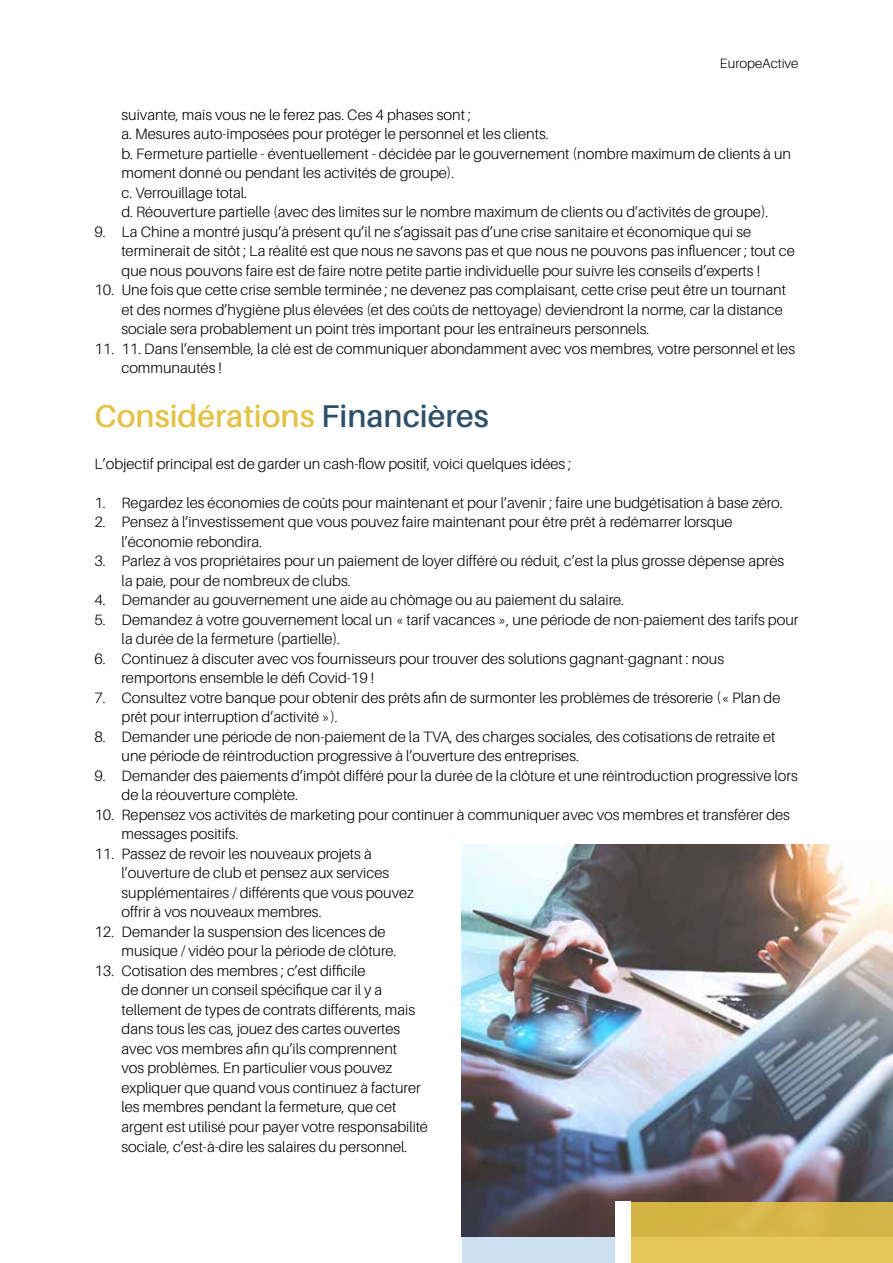
<style>
.page{position:relative;width:893px;height:1263px;background:#fff}
.page>*{position:absolute;margin:0;border:0;box-sizing:border-box;transform-origin:0 0}
.t1{font:600 31.5px "Aileron";color:#e4c147}
.t2{font:300 15px/19.5px "Aileron";color:#000}
.t3{font:300 13.5px "Aileron";color:#000}
.s1{color:#2e506a}
</style>
<div class="page">
<div style="left:462px;top:1236px;width:153px;height:27px;background:#cbe1f0"></div>
<img style="left:462px;top:844px;width:431px;height:392px">
<div style="left:630px;top:1202px;width:263px;height:61px;background:linear-gradient(to right,#dcbc4e,#ddbd50)"></div>
<div style="left:615px;top:1202px;width:15px;height:61px;background:#fff"></div>
<p class="t3" style="left:720px;top:56px;width:80px">EuropeActive</p>
<p class="t2" style="left:122px;top:105px;width:671px">suivante, mais vous ne le ferez pas. Ces 4 phases sont ;<br>a. Mesures auto-imposées pour protéger le personnel et les clients.<br>b. Fermeture partielle - éventuellement - décidée par le gouvernement (nombre maximum de clients à un moment donné ou pendant les activités de groupe).<br>c. Verrouillage total.<br>d. Réouverture partielle (avec des limites sur le nombre maximum de clients ou d’activités de groupe).</p>
<p class="t2" style="left:122px;top:222px;width:675px;text-indent:-27px">9. La Chine a montré jusqu’à présent qu’il ne s’agissait pas d’une crise sanitaire et économique qui se terminerait de sitôt ; La réalité est que nous ne savons pas et que nous ne pouvons pas influencer ; tout ce que nous pouvons faire est de faire notre petite partie individuelle pour suivre les conseils d’experts !</p>
<p class="t2" style="left:122px;top:280px;width:666px;text-indent:-27px">10. Une fois que cette crise semble terminée ; ne devenez pas complaisant, cette crise peut être un tournant et des normes d’hygiène plus élevées (et des coûts de nettoyage) deviendront la norme, car la distance sociale sera probablement un point très important pour les entraîneurs personnels.</p>
<p class="t2" style="left:122px;top:339px;width:675px;text-indent:-27px">11. 11. Dans l’ensemble, la clé est de communiquer abondamment avec vos membres, votre personnel et les communautés !</p>
<h1 class="t1" style="left:95px;top:399px;width:396px">Considérations <span class="s1">Financières</span></h1>
<p class="t2" style="left:95px;top:454px;width:478px">L’objectif principal est de garder un cash-flow positif, voici quelques idées ;</p>
<p class="t2" style="left:95px;top:493px;width:690px">1. Regardez les économies de coûts pour maintenant et pour l’avenir ; faire une budgétisation à base zéro.</p>
<p class="t2" style="left:122px;top:513px;width:613px;text-indent:-27px">2. Pensez à l’investissement que vous pouvez faire maintenant pour être prêt à redémarrer lorsque l’économie rebondira.</p>
<p class="t2" style="left:122px;top:552px;width:664px;text-indent:-27px">3. Parlez à vos propriétaires pour un paiement de loyer différé ou réduit, c’est la plus grosse dépense après la paie, pour de nombreux de clubs.</p>
<p class="t2" style="left:95px;top:591px;width:531px">4. Demander au gouvernement une aide au chômage ou au paiement du salaire.</p>
<p class="t2" style="left:122px;top:610px;width:678px;text-indent:-27px">5. Demandez à votre gouvernement local un « tarif vacances », une période de non-paiement des tarifs pour la durée de la fermeture (partielle).</p>
<p class="t2" style="left:122px;top:649px;width:604px;text-indent:-27px">6. Continuez à discuter avec vos fournisseurs pour trouver des solutions gagnant-gagnant : nous remportons ensemble le défi Covid-19 !</p>
<p class="t2" style="left:122px;top:688px;width:660px;text-indent:-27px">7. Consultez votre banque pour obtenir des prêts afin de surmonter les problèmes de trésorerie (« Plan de prêt pour interruption d’activité »).</p>
<p class="t2" style="left:122px;top:727px;width:655px;text-indent:-27px">8. Demander une période de non-paiement de la TVA, des charges sociales, des cotisations de retraite et une période de réintroduction progressive à l’ouverture des entreprises.</p>
<p class="t2" style="left:122px;top:766px;width:678px;text-indent:-27px">9. Demander des paiements d’impôt différé pour la durée de la clôture et une réintroduction progressive lors de la réouverture complète.</p>
<p class="t2" style="left:122px;top:805px;width:670px;text-indent:-27px">10. Repensez vos activités de marketing pour continuer à communiquer avec vos membres et transférer des messages positifs.</p>
<p class="t2" style="left:122px;top:844px;width:294px;text-indent:-27px">11. Passez de revoir les nouveaux projets à l’ouverture de club et pensez aux services supplémentaires / différents que vous pouvez offrir à vos nouveaux membres.</p>
<p class="t2" style="left:122px;top:922px;width:276px;text-indent:-27px">12. Demander la suspension des licences de musique / vidéo pour la période de clôture.</p>
<p class="t2" style="left:122px;top:961px;width:308px;text-indent:-27px">13. Cotisation des membres ; c’est difficile<br>de donner un conseil spécifique car il y a tellement de types de contrats différents, mais dans tous les cas, jouez des cartes ouvertes avec vos membres afin qu’ils comprennent<br>vos problèmes. En particulier vous pouvez expliquer que quand vous continuez à facturer les membres pendant la fermeture, que cet argent est utilisé pour payer votre responsabilité sociale, c’est-à-dire les salaires du personnel.</p>
</div>
